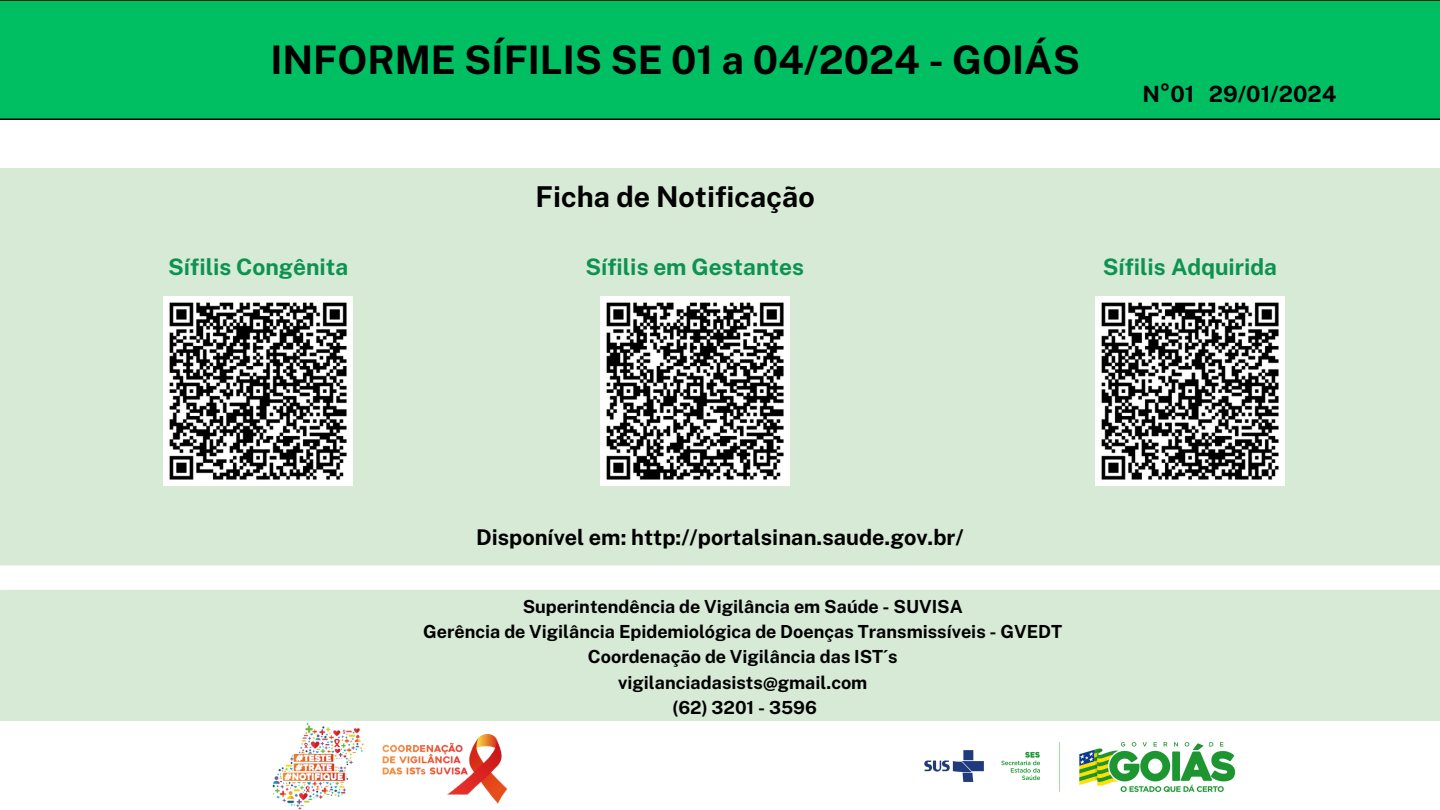
<style>
.page{position:relative;width:1440px;height:810px;background:#fff}
.page>*{position:absolute;margin:0;border:0;box-sizing:border-box;transform-origin:0 0}
.t1{font:700 39.4px "Public Sans";color:#000}
.t2{font:700 28.7px "Public Sans";color:#000}
.t3{font:700 22.7px "Public Sans";color:#0c9251}
.t4{font:700 22.4px "Public Sans";color:#000}
.t5{font:700 21.7px "Public Sans";color:#000}
.t6{font:700 18px "Public Sans";color:#000}
</style>
<div class="page">
<div style="left:0;top:0;width:1440px;height:119px;background:#00bf63"></div>
<img style="left:924px;top:742px;width:312px;height:50px">
<div style="left:0;top:168px;width:1440px;height:397px;background:#d6ead6"></div>
<img style="left:164px;top:296px;width:189px;height:189px">
<img style="left:600px;top:296px;width:189px;height:189px">
<img style="left:1095px;top:296px;width:189px;height:189px">
<div style="left:0;top:590px;width:1440px;height:131px;background:#d6ead6"></div>
<img style="left:264px;top:717px;width:252px;height:93px">
<p class="t1" style="left:270px;top:36px;width:811px">INFORME SÍFILIS SE 01 a 04/2024 - GOIÁS</p>
<p class="t2" style="left:536px;top:180px;width:281px">Ficha de Notificação</p>
<h5 class="t4" style="left:1142px;top:81px;width:196px">N°01 29/01/2024</h5>
<p class="t3" style="left:168px;top:253px;width:182px">Sífilis Congênita</p>
<p class="t3" style="left:585px;top:253px;width:220px">Sífilis em Gestantes</p>
<h5 class="t3" style="left:1103px;top:253px;width:176px">Sífilis Adquirida</h5>
<p class="t5" style="left:476px;top:524px;width:489px">Disponível em: http://portalsinan.saude.gov.br/</p>
<p class="t6" style="left:523px;top:596px;width:442px">Superintendência de Vigilância em Saúde - SUVISA</p>
<p class="t6" style="left:423px;top:621px;width:641px">Gerência de Vigilância Epidemiológica de Doenças Transmissíveis - GVEDT</p>
<p class="t6" style="left:588px;top:646px;width:311px">Coordenação de Vigilância das IST´s</p>
<p class="t6" style="left:618px;top:672px;width:251px">vigilanciadasists@gmail.com</p>
<p class="t6" style="left:672px;top:697px;width:146px">(62) 3201 - 3596</p>
</div>
